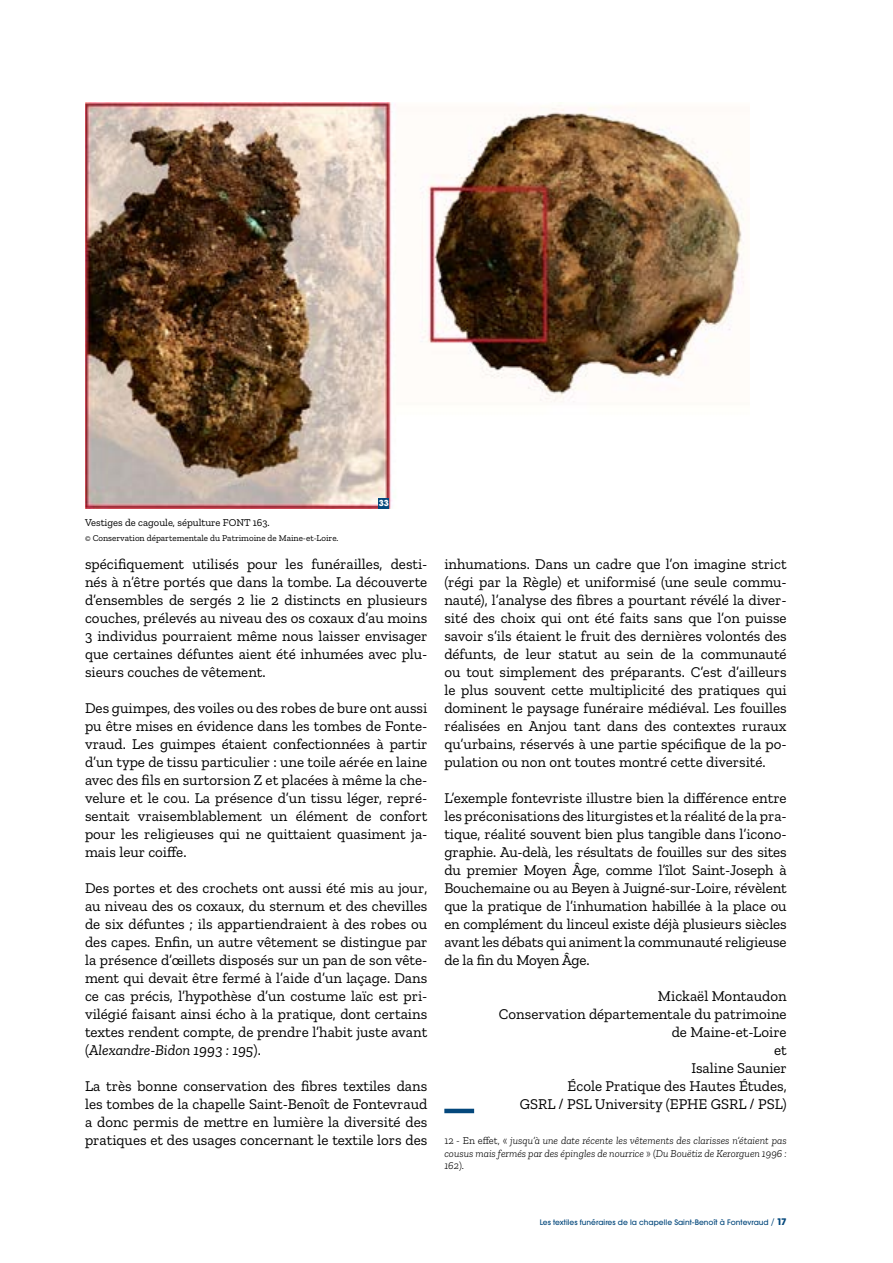
<style>
.page{position:relative;width:893px;height:1263px;background:#fff}
.page>*{position:absolute;margin:0;border:0;box-sizing:border-box;transform-origin:0 0}
.t1{font:15px/18px "Zilla Slab";color:#000;text-align:justify}
.t2{font:italic 300 10.5px/12.6px "Zilla Slab";color:#000;text-align:justify}
.t3{font:10.5px "Zilla Slab";color:#000}
.t4{font:9px "Zilla Slab";color:#000}
.t5{font:700 8.25px "Avant Garde Gothic ITC";color:#fff}
.t6{font:500 7.5px "Avant Garde Gothic ITC";color:#04487c}
.s1{font-style:italic}
.s2{font-style:normal}
.s3{font-weight:400;font-size:9px}
.s4{font-weight:700;font-size:9px}
</style>
<div class="page">
<img style="left:85px;top:102px;width:662px;height:406px">
<hr style="left:444px;top:1109px;width:30px;height:4px;background:#04487c">
<div style="left:379px;top:498px;width:10px;height:10px;background:#04487c"></div>
<p class="t5" style="left:379px;top:498px;width:11px">33</p>
<p class="t3" style="left:85px;top:517px;width:186px">Vestiges de cagoule, sépulture FONT 163.</p>
<p class="t4" style="left:85px;top:533px;width:255px">© Conservation départementale du Patrimoine de Maine-et-Loire.</p>
<p class="t1" style="left:85px;top:555px;width:344px">spécifiquement utilisés pour les funérailles, desti&shy;nés à n’être portés que dans la tombe. La découverte d’ensembles de sergés 2 lie 2 distincts en plusieurs couches, prélevés au niveau des os coxaux d’au moins 3 individus pourraient même nous laisser envisager que certaines défuntes aient été inhumées avec plu&shy;sieurs couches de vêtement.</p>
<p class="t1" style="left:85px;top:699px;width:344px">Des guimpes, des voiles ou des robes de bure ont aussi pu être mises en évidence dans les tombes de Fonte&shy;vraud. Les guimpes étaient confectionnées à partir d’un type de tissu particulier : une toile aérée en laine avec des fils en surtorsion Z et placées à même la che&shy;velure et le cou. La présence d’un tissu léger, repré&shy;sentait vraisemblablement un élément de confort pour les religieuses qui ne quittaient quasiment ja&shy;mais leur coiffe.</p>
<p class="t1" style="left:85px;top:879px;width:344px">Des portes et des crochets ont aussi été mis au jour, au niveau des os coxaux, du sternum et des chevilles de six défuntes ; ils appartiendraient à des robes ou des capes. Enfin, un autre vêtement se distingue par la présence d’œillets disposés sur un pan de son vête&shy;ment qui devait être fermé à l’aide d’un laçage. Dans ce cas précis, l’hypothèse d’un costume laïc est pri&shy;vilégié faisant ainsi écho à la pratique, dont certains textes rendent compte, de prendre l’habit juste avant (<span class="s1">Alexandre-Bidon 1993 : 195</span>).</p>
<p class="t1" style="left:85px;top:1077px;width:344px">La très bonne conservation des fibres textiles dans les tombes de la chapelle Saint-Benoît de Fontevraud a donc permis de mettre en lumière la diversité des pratiques et des usages concernant le textile lors des</p>
<p class="t1" style="left:444px;top:555px;width:344px">inhumations. Dans un cadre que l’on imagine strict (régi par la Règle) et uniformisé (une seule commu&shy;nauté), l’analyse des fibres a pourtant révélé la diver&shy;sité des choix qui ont été faits sans que l’on puisse savoir s’ils étaient le fruit des dernières volontés des défunts, de leur statut au sein de la communauté ou tout simplement des préparants. C’est d’ailleurs le plus souvent cette multiplicité des pratiques qui dominent le paysage funéraire médiéval. Les fouilles réalisées en Anjou tant dans des contextes ruraux qu’urbains, réservés à une partie spécifique de la po&shy;pulation ou non ont toutes montré cette diversité.</p>
<p class="t1" style="left:444px;top:789px;width:344px">L’exemple fontevriste illustre bien la différence entre les préconisations des liturgistes et la réalité de la pra&shy;tique, réalité souvent bien plus tangible dans l’icono&shy;graphie. Au-delà, les résultats de fouilles sur des sites du premier Moyen Âge, comme l’îlot Saint-Joseph à Bouchemaine ou au Beyen à Juigné-sur-Loire, révèlent que la pratique de l’inhumation habillée à la place ou en complément du linceul existe déjà plusieurs siècles avant les débats qui animent la communauté religieuse de la fin du Moyen Âge.</p>
<p class="t1" style="left:499px;top:987px;width:290px;text-align:right">Mickaël Montaudon<br>Conservation départementale du patrimoine de Maine-et-Loire<br>et<br>Isaline Saunier<br>École Pratique des Hautes Études,<br>GSRL / PSL University (EPHE GSRL / PSL)</p>
<p class="t2" style="left:444px;top:1134px;width:344px"><span class="s2">12 - En effet, «</span> jusqu’à une date récente les vêtements des clarisses n’étaient pas cousus mais fermés par des épingles de nourrice <span class="s2">» (</span>Du Bouëtiz de Kerorguen 1996 :<br>162<span class="s2">).</span></p>
<p class="t6" style="left:540px;top:1218px;width:248px">Les textiles funéraires de la chapelle Saint-Benoît à Fontevraud <span class="s3">/</span> <span class="s4">17</span></p>
</div>
